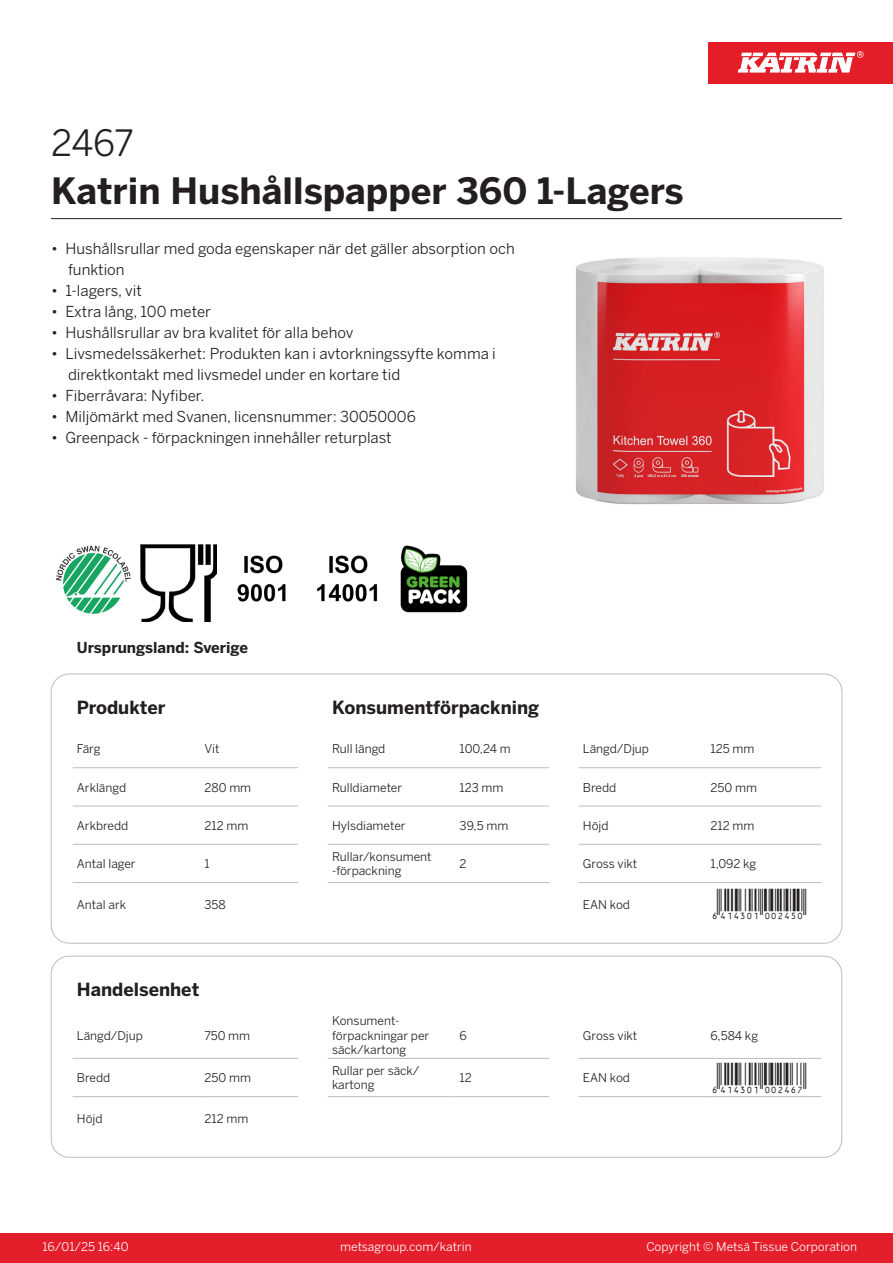
<style>
.page{position:relative;width:893px;height:1263px;background:#fff}
.page>*{position:absolute;margin:0;border:0;box-sizing:border-box;transform-origin:0 0}
.Product_Name{font:700 36px "Benton Sans";color:#231f20}
.External_material_co{font:36px "Benton Sans";color:#231f20}
.T_EAN{font:30px "Viisas EAN Matala";color:#231f20}
.T_TableHeader{font:700 18px "Benton Sans";color:#231f20}
.MarketingBullets{font:15px/21px "Benton Sans";color:#231f20}
.Country_of_Origin{font:700 15px "Benton Sans";color:#231f20}
.T_TableBody{font:12px/14.4px "Benton Sans";color:#231f20}
.t1{font:12px "Benton Sans";color:#fff}
</style>
<div class="page">
<div style="left:0;top:1233px;width:893px;height:30px;background:#e41e2b"></div>
<div style="left:708px;top:43px;width:185px;height:41px;background:#e31e28"></div>
<svg style="left:738px;top:51px;width:126px;height:22px"></svg>
<hr style="left:73px;top:767px;width:127px;height:1px;background:#bcbdc0">
<hr style="left:200px;top:767px;width:98px;height:1px;background:#bcbdc0">
<hr style="left:328px;top:767px;width:127px;height:1px;background:#bcbdc0">
<hr style="left:455px;top:767px;width:94px;height:1px;background:#bcbdc0">
<hr style="left:579px;top:767px;width:127px;height:1px;background:#bcbdc0">
<hr style="left:706px;top:767px;width:115px;height:1px;background:#bcbdc0">
<hr style="left:73px;top:806px;width:127px;height:1px;background:#bcbdc0">
<hr style="left:200px;top:806px;width:98px;height:1px;background:#bcbdc0">
<hr style="left:328px;top:806px;width:127px;height:1px;background:#bcbdc0">
<hr style="left:455px;top:806px;width:94px;height:1px;background:#bcbdc0">
<hr style="left:579px;top:806px;width:127px;height:1px;background:#bcbdc0">
<hr style="left:706px;top:806px;width:115px;height:1px;background:#bcbdc0">
<hr style="left:73px;top:844px;width:127px;height:1px;background:#bcbdc0">
<hr style="left:200px;top:844px;width:98px;height:1px;background:#bcbdc0">
<hr style="left:328px;top:844px;width:127px;height:1px;background:#bcbdc0">
<hr style="left:455px;top:844px;width:94px;height:1px;background:#bcbdc0">
<hr style="left:579px;top:844px;width:127px;height:1px;background:#bcbdc0">
<hr style="left:706px;top:844px;width:115px;height:1px;background:#bcbdc0">
<hr style="left:73px;top:882px;width:127px;height:1px;background:#bcbdc0">
<hr style="left:200px;top:882px;width:98px;height:1px;background:#bcbdc0">
<hr style="left:328px;top:882px;width:127px;height:1px;background:#bcbdc0">
<hr style="left:455px;top:882px;width:94px;height:1px;background:#bcbdc0">
<hr style="left:579px;top:882px;width:127px;height:1px;background:#bcbdc0">
<hr style="left:706px;top:882px;width:115px;height:1px;background:#bcbdc0">
<hr style="left:73px;top:1058px;width:127px;height:1px;background:#bcbdc0">
<hr style="left:200px;top:1058px;width:98px;height:1px;background:#bcbdc0">
<hr style="left:328px;top:1058px;width:127px;height:1px;background:#bcbdc0">
<hr style="left:455px;top:1058px;width:94px;height:1px;background:#bcbdc0">
<hr style="left:579px;top:1058px;width:127px;height:1px;background:#bcbdc0">
<hr style="left:706px;top:1058px;width:115px;height:1px;background:#bcbdc0">
<hr style="left:73px;top:1096px;width:127px;height:1px;background:#bcbdc0">
<hr style="left:200px;top:1096px;width:98px;height:1px;background:#bcbdc0">
<hr style="left:328px;top:1096px;width:127px;height:1px;background:#bcbdc0">
<hr style="left:455px;top:1096px;width:94px;height:1px;background:#bcbdc0">
<hr style="left:579px;top:1096px;width:127px;height:1px;background:#bcbdc0">
<hr style="left:706px;top:1096px;width:115px;height:1px;background:#bcbdc0">
<div style="left:51px;top:956px;width:791px;height:201px;border:1px solid #bcbdc0;border-radius:18px"></div>
<img style="left:576px;top:257px;width:248px;height:248px">
<img style="left:55px;top:545px;width:76px;height:69px">
<img style="left:140px;top:544px;width:77px;height:77px">
<img style="left:237px;top:555px;width:49px;height:47px">
<img style="left:317px;top:555px;width:61px;height:47px">
<img style="left:400px;top:545px;width:68px;height:68px">
<hr style="left:51px;top:218px;width:791px;height:1px;background:#231f20">
<p class="External_material_co" style="left:51px;top:121px;width:84px">2467</p>
<p class="Product_Name" style="left:51px;top:168px;width:634px">Katrin Hushållspapper 360 1-Lagers</p>
<p class="MarketingBullets" style="left:68px;top:238px;width:448px;text-indent:-17px">• Hushållsrullar med goda egenskaper när det gäller absorption och funktion</p>
<p class="MarketingBullets" style="left:51px;top:280px;width:92px">• 1-lagers, vit</p>
<p class="MarketingBullets" style="left:51px;top:301px;width:162px">• Extra lång, 100 meter</p>
<p class="MarketingBullets" style="left:51px;top:322px;width:304px">• Hushållsrullar av bra kvalitet för alla behov</p>
<p class="MarketingBullets" style="left:68px;top:343px;width:429px;text-indent:-17px">• Livsmedelssäkerhet: Produkten kan i avtorkningssyfte komma i direktkontakt med livsmedel under en kortare tid</p>
<p class="MarketingBullets" style="left:51px;top:385px;width:155px">• Fiberråvara: Nyfiber.</p>
<p class="MarketingBullets" style="left:51px;top:406px;width:366px">• Miljömärkt med Svanen, licensnummer: 30050006</p>
<p class="MarketingBullets" style="left:51px;top:427px;width:342px">• Greenpack - förpackningen innehåller returplast</p>
<p class="Country_of_Origin" style="left:77px;top:638px;width:173px">Ursprungsland: Sverige</p>
<p class="T_TableHeader" style="left:77px;top:696px;width:90px">Produkter</p>
<p class="T_TableHeader" style="left:332px;top:696px;width:209px">Konsumentförpackning</p>
<p class="T_TableBody" style="left:77px;top:742px;width:25px">Färg</p>
<p class="T_TableBody" style="left:204px;top:742px;width:16px">Vit</p>
<p class="T_TableBody" style="left:332px;top:742px;width:55px">Rull längd</p>
<p class="T_TableBody" style="left:460px;top:742px;width:53px">100,24 m</p>
<p class="T_TableBody" style="left:583px;top:742px;width:68px">Längd/Djup</p>
<p class="T_TableBody" style="left:710px;top:742px;width:45px">125 mm</p>
<p class="T_TableBody" style="left:77px;top:780px;width:51px">Arklängd</p>
<p class="T_TableBody" style="left:204px;top:780px;width:48px">280 mm</p>
<p class="T_TableBody" style="left:332px;top:780px;width:72px">Rulldiameter</p>
<p class="T_TableBody" style="left:460px;top:780px;width:45px">123 mm</p>
<p class="T_TableBody" style="left:583px;top:780px;width:35px">Bredd</p>
<p class="T_TableBody" style="left:710px;top:780px;width:48px">250 mm</p>
<p class="T_TableBody" style="left:77px;top:818px;width:53px">Arkbredd</p>
<p class="T_TableBody" style="left:204px;top:818px;width:45px">212 mm</p>
<p class="T_TableBody" style="left:332px;top:818px;width:75px">Hylsdiameter</p>
<p class="T_TableBody" style="left:460px;top:818px;width:50px">39,5 mm</p>
<p class="T_TableBody" style="left:583px;top:818px;width:27px">Höjd</p>
<p class="T_TableBody" style="left:710px;top:818px;width:45px">212 mm</p>
<p class="T_TableBody" style="left:77px;top:856px;width:60px">Antal lager</p>
<p class="T_TableBody" style="left:204px;top:856px;width:7px">1</p>
<p class="T_TableBody" style="left:332px;top:849px;width:101px">Rullar/konsument</p>
<p class="T_TableBody" style="left:332px;top:864px;width:71px">-förpackning</p>
<p class="T_TableBody" style="left:460px;top:856px;width:9px">2</p>
<p class="T_TableBody" style="left:583px;top:856px;width:56px">Gross vikt</p>
<p class="T_TableBody" style="left:710px;top:856px;width:47px">1,092 kg</p>
<p class="T_TableBody" style="left:77px;top:897px;width:51px">Antal ark</p>
<p class="T_TableBody" style="left:204px;top:897px;width:23px">358</p>
<p class="T_TableBody" style="left:583px;top:897px;width:49px">EAN kod</p>
<p class="T_EAN" style="left:710px;top:888px;width:97px">*6414301002450*</p>
<p class="T_TableHeader" style="left:77px;top:978px;width:124px">Handelsenhet</p>
<p class="T_TableBody" style="left:77px;top:1028px;width:68px">Längd/Djup</p>
<p class="T_TableBody" style="left:204px;top:1028px;width:47px">750 mm</p>
<p class="T_TableBody" style="left:332px;top:1014px;width:99px">Konsument&shy;förpackningar per säck/kartong</p>
<p class="T_TableBody" style="left:460px;top:1028px;width:9px">6</p>
<p class="T_TableBody" style="left:583px;top:1028px;width:56px">Gross vikt</p>
<p class="T_TableBody" style="left:710px;top:1028px;width:49px">6,584 kg</p>
<p class="T_TableBody" style="left:77px;top:1071px;width:35px">Bredd</p>
<p class="T_TableBody" style="left:204px;top:1071px;width:48px">250 mm</p>
<p class="T_TableBody" style="left:332px;top:1063px;width:89px">Rullar per säck/ kartong</p>
<p class="T_TableBody" style="left:460px;top:1071px;width:14px">12</p>
<p class="T_TableBody" style="left:583px;top:1071px;width:49px">EAN kod</p>
<p class="T_EAN" style="left:710px;top:1062px;width:97px">*6414301002467*</p>
<p class="T_TableBody" style="left:77px;top:1111px;width:27px">Höjd</p>
<p class="T_TableBody" style="left:204px;top:1111px;width:45px">212 mm</p>
<p class="t1" style="left:43px;top:1239px;width:88px">16/01/25 16:40</p>
<p class="t1" style="left:340px;top:1239px;width:133px">metsagroup.com/katrin</p>
<p class="t1" style="left:646px;top:1239px;width:212px">Copyright © Metsä Tissue Corporation</p>
</div>
